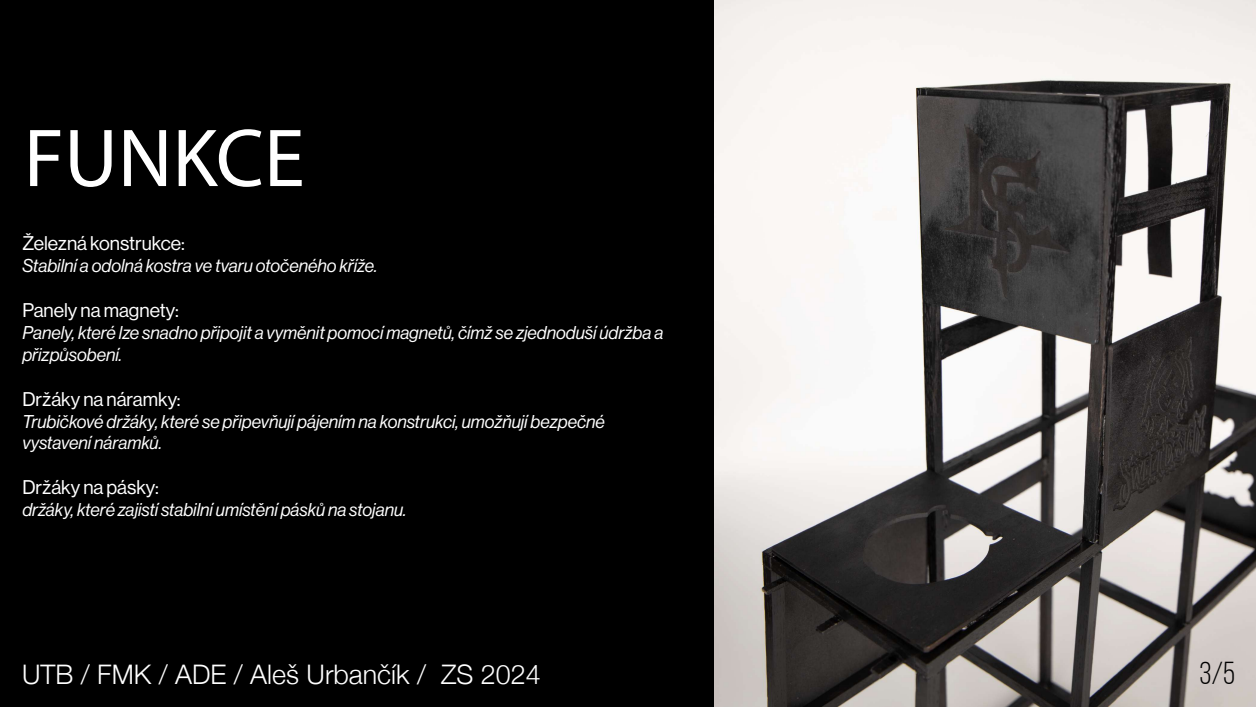
<style>
.page{position:relative;width:1256px;height:707px;background:#fff}
.page>*{position:absolute;margin:0;border:0;box-sizing:border-box;transform-origin:0 0}
.t1{font:82.88px "Myriad Pro";color:#fff}
.t2{font:31.62px "Bebas Neue";color:#000}
.t3{font:300 26.88px "Helvetica Neue";color:#fff}
.t4{font:19.38px "N Haas Grotesk DS Pro 55 Rg";color:#fff}
.t5{font:18.12px/21.8px "N Haas Grotesk DS Pro 56 It";color:#fff}
</style>
<div class="page">
<div style="left:0;top:0;width:714px;height:706px;background:#000"></div>
<img style="left:714px;top:0;width:541px;height:706px">
<h1 class="t1" style="left:24px;top:107px;width:282px">FUNKCE</h1>
<p class="t4" style="left:22px;top:232px;width:164px">Železná konstrukce:</p>
<p class="t5" style="left:22px;top:255px;width:356px">Stabilní a odolná kostra ve tvaru otočeného kříže.</p>
<p class="t4" style="left:22px;top:299px;width:158px">Panely na magnety:</p>
<p class="t5" style="left:22px;top:321px;width:642px">Panely, které lze snadno připojit a vyměnit pomocí magnetů, čímž se zjednoduší údržba a přizpůsobení.</p>
<p class="t4" style="left:22px;top:388px;width:160px">Držáky na náramky:</p>
<p class="t5" style="left:22px;top:410px;width:584px">Trubičkové držáky, které se připevňují pájením na konstrukci, umožňují bezpečné vystavení náramků.</p>
<p class="t4" style="left:22px;top:476px;width:138px">Držáky na pásky:</p>
<p class="t5" style="left:22px;top:498px;width:385px">držáky, které zajistí stabilní umístění pásků na stojanu.</p>
<h3 class="t3" style="left:22px;top:652px;width:520px">UTB / FMK / ADE / Aleš Urbančík / ZS 2024</h3>
<h2 class="t2" style="left:1199px;top:656px;width:37px">3/5</h2>
</div>
